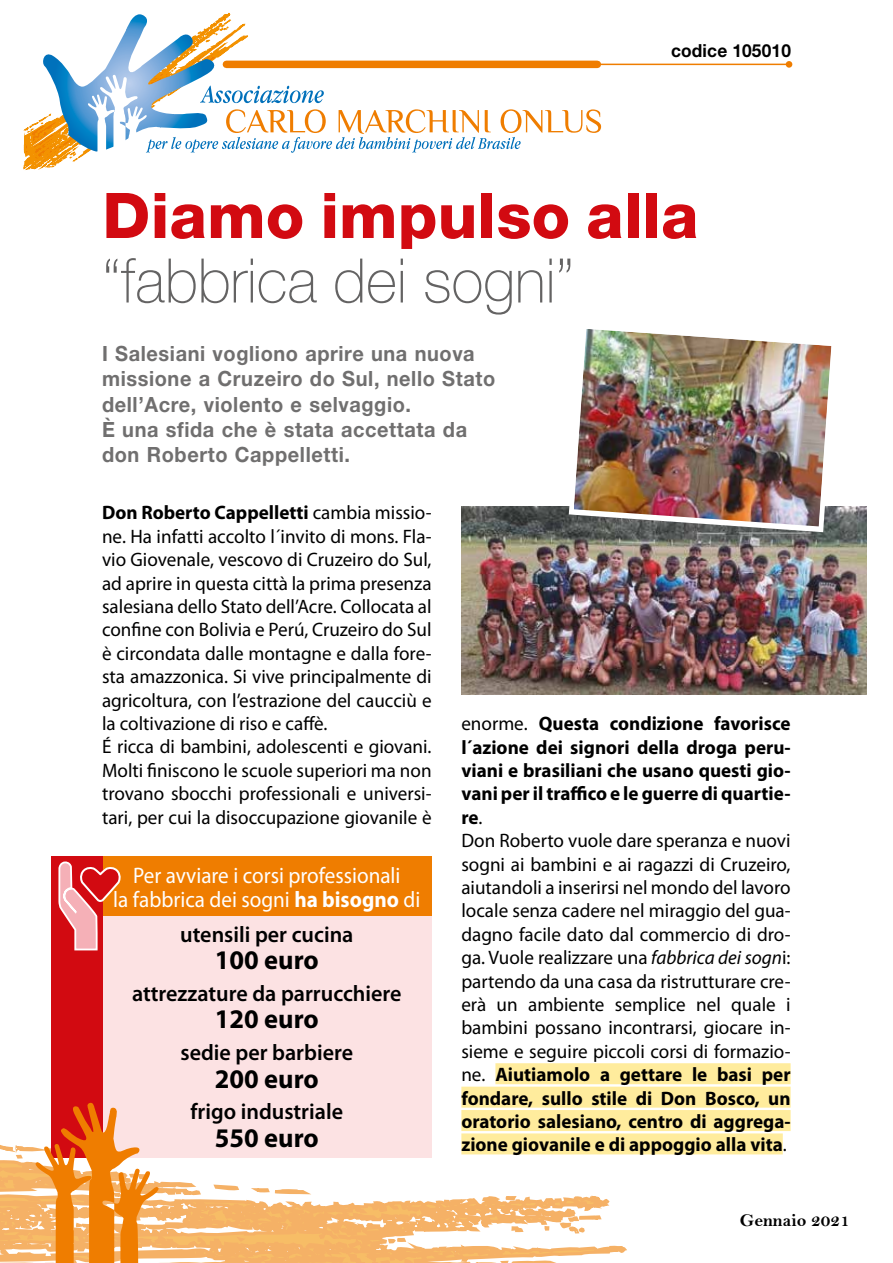
<style>
.page{position:relative;width:893px;height:1263px;background:#fff}
.page>*{position:absolute;margin:0;border:0;box-sizing:border-box;transform-origin:0 0}
.t1{font:800 63px "Helvetica Neue LT Pro";letter-spacing:.005em;color:#d20a11}
.t2{font:100 61.5px "Helvetica Neue LT Pro";color:#646363;scale:.96 1}
.t3{font:700 27px "Myriad Pro";color:#000}
.t4{font:600 22.5px "Myriad Pro";color:#000}
.t5{font:22.5px/24px "Myriad Pro";color:#fff;text-align:center;scale:.94 1}
.t6{font:700 21px/25.2px "Helvetica Neue LT Std";letter-spacing:.03em;color:#706f6f;scale:.95 1}
.t7{font:19.5px/23.4px "Myriad Pro";color:#000}
.t8{font:700 18px "Helvetica Neue LT Pro";letter-spacing:.01em;color:#000;scale:.96 1}
.t9{font:18px "Bell MT Bold";color:#000}
.s1{font-weight:700}
.s2{font-style:italic}
</style>
<div class="page">
<svg style="left:0;top:1145px;width:629px;height:118px"></svg>
<div style="left:495px;top:1063px;width:296px;height:21px;background:#ffec9d"></div>
<div style="left:461px;top:1087px;width:330px;height:21px;background:#ffec9d"></div>
<div style="left:461px;top:1110px;width:330px;height:21px;background:#ffec9d"></div>
<div style="left:461px;top:1133px;width:322px;height:21px;background:#ffec9d"></div>
<svg style="left:23px;top:12px;width:578px;height:158px"></svg>
<div style="left:51px;top:856px;width:381px;height:302px;background:#fce2e3"></div>
<div style="left:51px;top:856px;width:381px;height:59px;background:#ef7d00"></div>
<div style="left:51px;top:856px;width:51px;height:302px;background:#d20a11"></div>
<svg style="left:58px;top:860px;width:64px;height:91px"></svg>
<svg style="left:35px;top:1102px;width:125px;height:161px"></svg>
<img style="left:461px;top:507px;width:406px;height:187px">
<img style="left:566px;top:329px;width:273px;height:206px">
<hr style="left:226px;top:64px;width:563px;height:1px;background:#ef7d00">
<div style="left:786px;top:61px;width:6px;height:7px;background:#ef7d00;border-radius:50%"></div>
<div style="left:226px;top:61px;width:371px;height:7px;background:#ef7d00"></div>
<p class="t8" style="left:671px;top:40px;width:126px">codice 105010</p>
<h1 class="t1" style="left:102px;top:178px;width:597px">Diamo impulso alla</h1>
<h2 class="t2" style="left:102px;top:245px;width:493px">“fabbrica dei sogni”</h2>
<p class="t6" style="left:102px;top:341px;width:415px">I Salesiani vogliono aprire una nuova missione a Cruzeiro do Sul, nello Stato dell’Acre, violento e selvaggio.<br>È una sfida che è stata accettata da don Roberto Cappelletti.</p>
<p class="t7" style="left:102px;top:501px;width:331px"><span class="s1">Don Roberto Cappelletti</span> cambia missio&shy;ne. Ha infatti accolto l´invito di mons. Fla&shy;vio Giovenale, vescovo di Cruzeiro do Sul, ad aprire in questa città la prima presenza salesiana dello Stato dell’Acre. Collocata al confine con Bolivia e Perú, Cruzeiro do Sul è circondata dalle montagne e dalla fore&shy;sta amazzonica. Si vive principalmente di agricoltura, con l’estrazione del caucciù e la coltivazione di riso e caffè.<br>É ricca di bambini, adolescenti e giovani.<br>Molti finiscono le scuole superiori ma non trovano sbocchi professionali e universi&shy;tari, per cui la disoccupazione giovanile è</p>
<p class="t7" style="left:461px;top:712px;width:331px">enorme. <span class="s1">Questa condizione favorisce l´azione dei signori della droga peru&shy;viani e brasiliani che usano questi gio&shy;vani per il traffico e le guerre di quartie&shy;re</span>.<br>Don Roberto vuole dare speranza e nuovi sogni ai bambini e ai ragazzi di Cruzeiro, aiutandoli a inserirsi nel mondo del lavoro locale senza cadere nel miraggio del gua&shy;dagno facile dato dal commercio di dro&shy;ga. Vuole realizzare una <span class="s2">fabbrica dei sogn</span>i: partendo da una casa da ristrutturare cre&shy;erà un ambiente semplice nel quale i bambini possano incontrarsi, giocare in&shy;sieme e seguire piccoli corsi di formazio&shy;ne. <span class="s1">Aiutiamolo a gettare le basi per fondare, sullo stile di Don Bosco, un oratorio salesiano, centro di aggrega&shy;zione giovanile e di appoggio alla vita</span>.</p>
<p class="t5" style="left:113px;top:863px;width:328px">Per avviare i corsi professionali<br>la fabbrica dei sogni <span class="s1">ha bisogno</span> di</p>
<p class="t4" style="left:180px;top:920px;width:175px">utensili per cucina</p>
<h3 class="t3" style="left:215px;top:942px;width:105px">100 euro</h3>
<p class="t4" style="left:132px;top:979px;width:271px">attrezzature da parrucchiere</p>
<h3 class="t3" style="left:215px;top:1002px;width:105px">120 euro</h3>
<p class="t4" style="left:181px;top:1038px;width:174px">sedie per barbiere</p>
<h3 class="t3" style="left:215px;top:1061px;width:105px">200 euro</h3>
<p class="t4" style="left:191px;top:1097px;width:154px">frigo industriale</p>
<h3 class="t3" style="left:215px;top:1120px;width:105px">550 euro</h3>
<p class="t9" style="left:740px;top:1210px;width:111px">Gennaio 2021</p>
</div>
